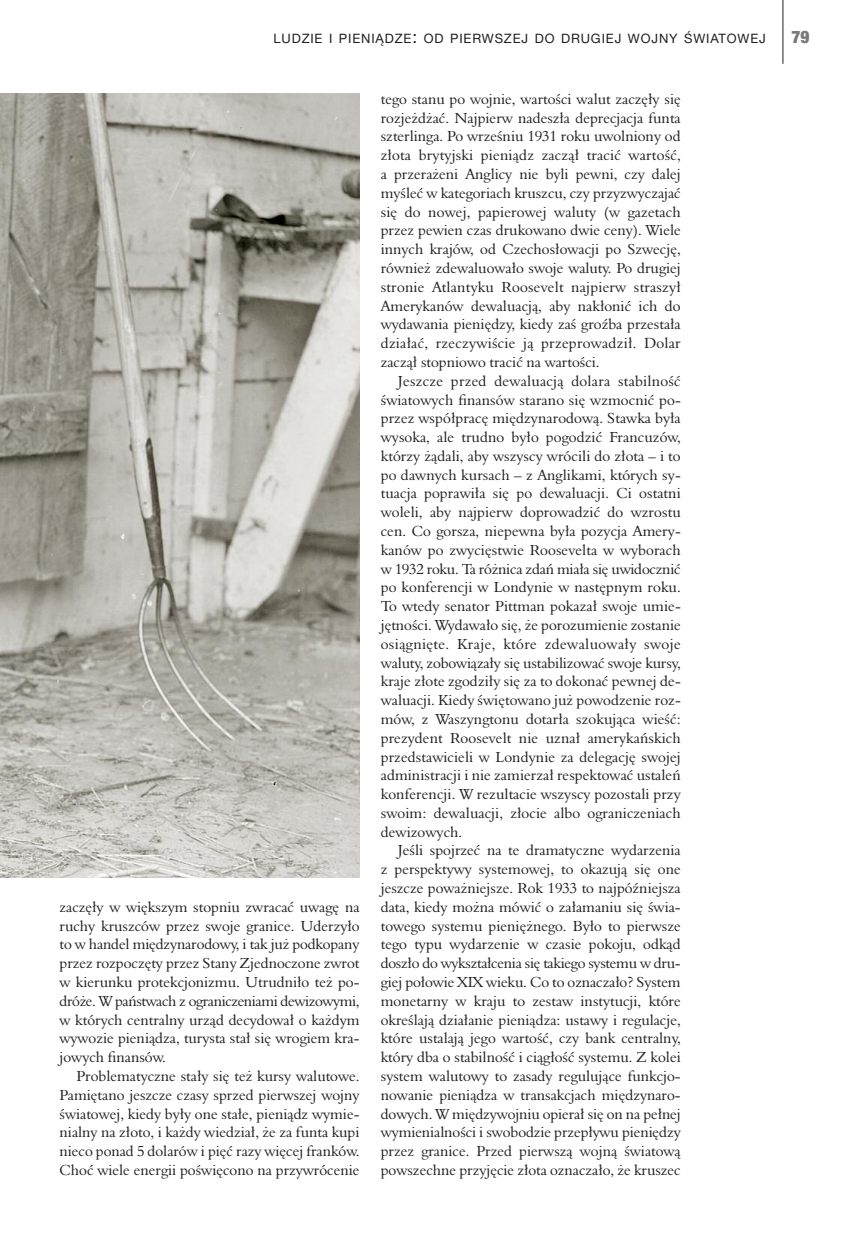
<style>
.page{position:relative;width:851px;height:1234px;background:#fff}
.page>*{position:absolute;margin:0;border:0;box-sizing:border-box;transform-origin:0 0}
.t1{font:900 condensed 17.25px "Helvetica Neue LT Com";color:#797978}
.t2{font:15px/18.8px "Aldine 401 EU";color:#1f1f1e;text-align:justify}
.t3{font:12.9px "Helvetica Neue LT Com";letter-spacing:.065em;color:#1f1f1e}
.s1{font-size:17.25px}
</style>
<div class="page">
<hr style="left:782px;top:0;width:1px;height:64px;background:#1f1f1e">
<img style="left:0;top:94px;width:359px;height:783px">
<p class="t3" style="left:273px;top:30px;width:494px">LUDZIE I PIENIĄDZE<span class="s1">:</span> OD PIERWSZEJ DO DRUGIEJ WOJNY ŚWIATOWEJ</p>
<p class="t1" style="left:791px;top:27px;width:19px">79</p>
<p class="t2" style="left:60px;top:897px;width:301px">zaczęły w większym stopniu zwracać uwagę na ruchy kruszców przez swoje granice. Uderzyło to w handel międzynarodowy, i tak już podkopany przez rozpoczęty przez Stany Zjednoczone zwrot w kierunku protekcjonizmu. Utrudniło też po&shy;dróże. W państwach z ograniczeniami dewizowymi, w których centralny urząd decydował o każdym wywozie pieniądza, turysta stał się wrogiem kra&shy;jowych finansów.</p>
<p class="t2" style="left:59px;top:1066px;width:301px;text-indent:17px">Problematyczne stały się też kursy walutowe.<br>Pamiętano jeszcze czasy sprzed pierwszej wojny światowej, kiedy były one stałe, pieniądz wymie&shy;nialny na złoto, i każdy wiedział, że za funta kupi nieco ponad 5 dolarów i pięć razy więcej franków.<br>Choć wiele energii poświęcono na przywrócenie</p>
<p class="t2" style="left:381px;top:89px;width:301px">tego stanu po wojnie, wartości walut zaczęły się rozjeżdżać. Najpierw nadeszła deprecjacja funta szterlinga. Po wrześniu 1931 roku uwolniony od złota brytyjski pieniądz zaczął tracić wartość, a przerażeni Anglicy nie byli pewni, czy dalej myśleć w kategoriach kruszcu, czy przyzwyczajać się do nowej, papierowej waluty (w gazetach przez pewien czas drukowano dwie ceny). Wiele innych krajów, od Czechosłowacji po Szwecję, również zdewaluowało swoje waluty. Po drugiej stronie Atlantyku Roosevelt najpierw straszył Amerykanów dewaluacją, aby nakłonić ich do wydawania pieniędzy, kiedy zaś groźba przestała działać, rzeczywiście ją przeprowadził. Dolar zaczął stopniowo tracić na wartości.</p>
<p class="t2" style="left:381px;top:371px;width:301px;text-indent:17px">Jeszcze przed dewaluacją dolara stabilność światowych finansów starano się wzmocnić po&shy;przez współpracę międzynarodową. Stawka była wysoka, ale trudno było pogodzić Francuzów, którzy żądali, aby wszyscy wrócili do złota – i to po dawnych kursach – z Anglikami, których sy&shy;tuacja poprawiła się po dewaluacji. Ci ostatni woleli, aby najpierw doprowadzić do wzrostu cen. Co gorsza, niepewna była pozycja Amery&shy;kanów po zwycięstwie Roosevelta w wyborach w 1932 roku. Ta różnica zdań miała się uwidocznić po konferencji w Londynie w następnym roku.<br>To wtedy senator Pittman pokazał swoje umie&shy;jętności. Wydawało się, że porozumienie zostanie osiągnięte. Kraje, które zdewaluowały swoje waluty, zobowiązały się ustabilizować swoje kursy, kraje złote zgodziły się za to dokonać pewnej de&shy;waluacji. Kiedy świętowano już powodzenie roz&shy;mów, z Waszyngtonu dotarła szokująca wieść: prezydent Roosevelt nie uznał amerykańskich przedstawicieli w Londynie za delegację swojej administracji i nie zamierzał respektować ustaleń konferencji. W rezultacie wszyscy pozostali przy swoim: dewaluacji, złocie albo ograniczeniach dewizowych.</p>
<p class="t2" style="left:381px;top:840px;width:301px;text-indent:17px">Jeśli spojrzeć na te dramatyczne wydarzenia z perspektywy systemowej, to okazują się one jeszcze poważniejsze. Rok 1933 to najpóźniejsza data, kiedy można mówić o załamaniu się świa&shy;towego systemu pieniężnego. Było to pierwsze tego typu wydarzenie w czasie pokoju, odkąd doszło do wykształcenia się takiego systemu w dru&shy;giej połowie XIX wieku. Co to oznaczało? System monetarny w kraju to zestaw instytucji, które określają działanie pieniądza: ustawy i regulacje, które ustalają jego wartość, czy bank centralny, który dba o stabilność i ciągłość systemu. Z kolei system walutowy to zasady regulujące funkcjo&shy;nowanie pieniądza w transakcjach międzynaro&shy;dowych. W międzywojniu opierał się on na pełnej wymienialności i swobodzie przepływu pieniędzy przez granice. Przed pierwszą wojną światową powszechne przyjęcie złota oznaczało, że kruszec</p>
</div>
